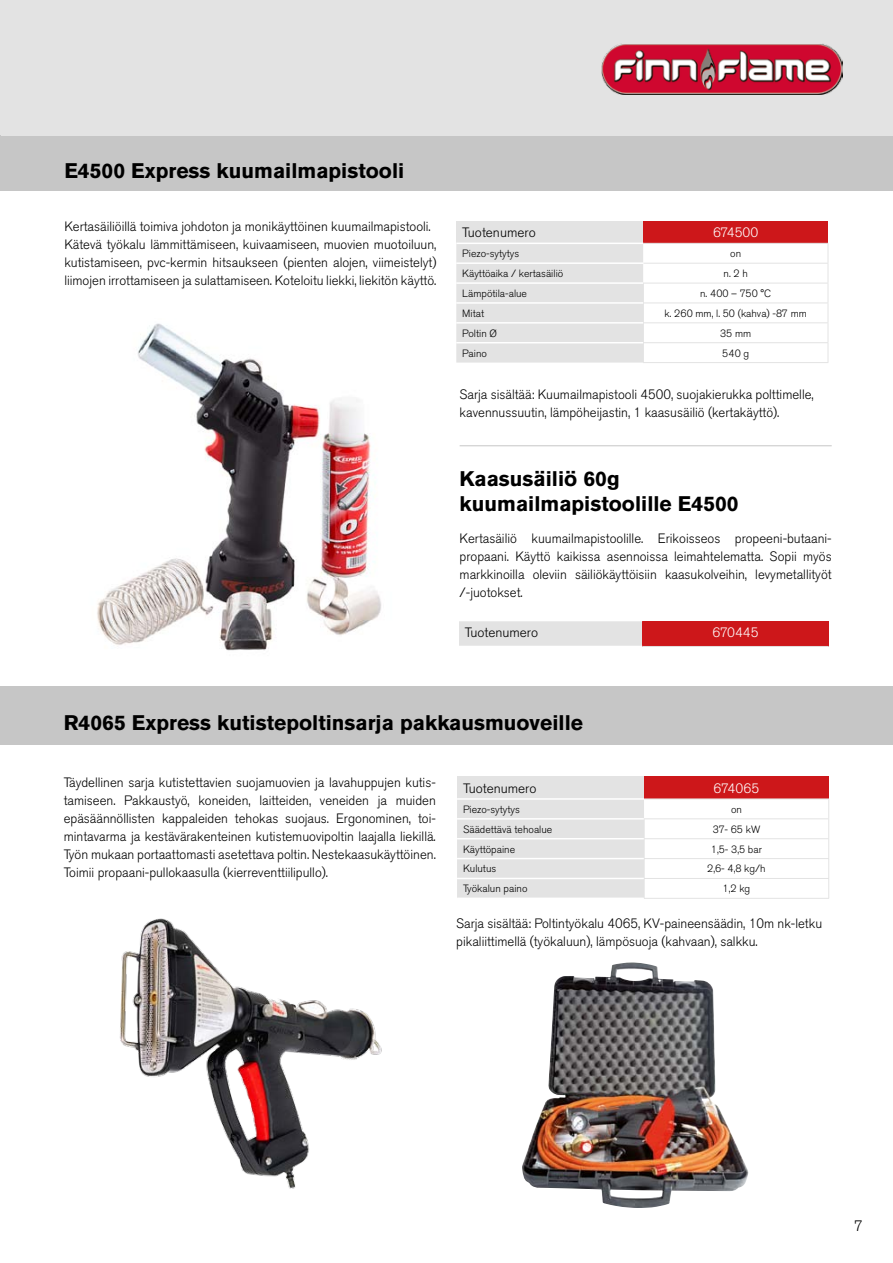
<style>
.page{position:relative;width:893px;height:1263px;background:#fff}
.page>*{position:absolute;margin:0;border:0;box-sizing:border-box;transform-origin:0 0}
.t1{font:700 21px/25.2px "Akzidenz Grotesk Std";color:#000}
.t2{font:300 15px "Akzidenz Grotesk Std";color:#000}
.t3{font:300 13.5px/18px "Akzidenz Grotesk Std";color:#000}
.t4{font:300 13.5px "Akzidenz Grotesk Std";color:#fff}
.t5{font:300 10.5px "Akzidenz Grotesk Std";color:#000}
</style>
<div class="page">
<div style="left:0;top:0;width:893px;height:136px;background:#e3e3e3"></div>
<img style="left:522px;top:962px;width:227px;height:246px">
<img style="left:120px;top:918px;width:262px;height:271px">
<img style="left:97px;top:323px;width:284px;height:328px">
<div style="left:0;top:686px;width:893px;height:59px;background:#c6c6c6"></div>
<div style="left:0;top:136px;width:893px;height:55px;background:#c6c6c6"></div>
<img style="left:601px;top:43px;width:241px;height:51px">
<div style="left:456px;top:221px;width:187px;height:22px;background:#e3e3e3"></div>
<div style="left:643px;top:221px;width:185px;height:22px;background:#cd171a"></div>
<svg style="left:456px;top:243px;width:373px;height:120px"></svg>
<hr style="left:643px;top:362px;width:185px;height:1px;background:#e3e3e3">
<hr style="left:456px;top:262px;width:187px;height:2px;background:#fff">
<hr style="left:456px;top:282px;width:187px;height:2px;background:#fff">
<hr style="left:456px;top:302px;width:187px;height:2px;background:#fff">
<hr style="left:456px;top:243px;width:187px;height:1px;background:#fff">
<hr style="left:456px;top:322px;width:187px;height:2px;background:#fff">
<hr style="left:456px;top:342px;width:187px;height:1px;background:#fff">
<div style="left:459px;top:620px;width:183px;height:26px;background:#e3e3e3"></div>
<div style="left:642px;top:620px;width:187px;height:26px;background:#cd171a"></div>
<hr style="left:642px;top:646px;width:187px;height:1px;background:#e3e3e3">
<hr style="left:459px;top:620px;width:183px;height:1px;background:#fff">
<hr style="left:460px;top:445px;width:372px;height:1px;background:#c6c6c6">
<div style="left:457px;top:777px;width:187px;height:22px;background:#e3e3e3"></div>
<div style="left:644px;top:777px;width:185px;height:22px;background:#cd171a"></div>
<hr style="left:644px;top:798px;width:185px;height:1px;background:#e3e3e3">
<svg style="left:457px;top:799px;width:372px;height:99px"></svg>
<hr style="left:644px;top:898px;width:185px;height:1px;background:#e3e3e3">
<hr style="left:457px;top:818px;width:187px;height:1px;background:#fff">
<hr style="left:457px;top:838px;width:187px;height:1px;background:#fff">
<hr style="left:457px;top:858px;width:187px;height:1px;background:#fff">
<hr style="left:457px;top:878px;width:187px;height:1px;background:#fff">
<hr style="left:457px;top:897px;width:187px;height:2px;background:#fff">
<hr style="left:457px;top:798px;width:187px;height:2px;background:#fff">
<h1 class="t1" style="left:64px;top:158px;width:341px">E4500 Express kuumailmapistooli</h1>
<p class="t3" style="left:64px;top:218px;width:374px">Kertasäiliöillä toimiva johdoton ja monikäyttöinen kuumailmapistooli.<br>Kätevä työkalu lämmittämiseen, kuivaamiseen, muovien muotoiluun, kutistamiseen, pvc-kermin hitsaukseen (pienten alojen, viimeistelyt) liimojen irrottamiseen ja sulattamiseen. Koteloitu liekki, liekitön käyttö.</p>
<p class="t3" style="left:462px;top:224px;width:75px">Tuotenumero</p>
<p class="t4" style="left:713px;top:225px;width:47px">674500</p>
<p class="t5" style="left:462px;top:248px;width:58px">Piezo-sytytys</p>
<p class="t5" style="left:730px;top:248px;width:12px">on</p>
<p class="t5" style="left:462px;top:268px;width:103px">Käyttöaika / kertasäiliö</p>
<p class="t5" style="left:724px;top:268px;width:26px">n. 2 h</p>
<p class="t5" style="left:462px;top:287px;width:66px">Lämpötila-alue</p>
<p class="t5" style="left:700px;top:287px;width:73px">n. 400 – 750 °C</p>
<p class="t5" style="left:462px;top:307px;width:23px">Mitat</p>
<p class="t5" style="left:664px;top:307px;width:144px">k. 260 mm, l. 50 (kahva) -87 mm</p>
<p class="t5" style="left:462px;top:327px;width:36px">Poltin Ø</p>
<p class="t5" style="left:720px;top:327px;width:33px">35 mm</p>
<p class="t5" style="left:462px;top:347px;width:26px">Paino</p>
<p class="t5" style="left:722px;top:347px;width:28px">540 g</p>
<p class="t3" style="left:460px;top:385px;width:356px">Sarja sisältää: Kuumailmapistooli 4500, suojakierukka polttimelle, kavennussuutin, lämpöheijastin, 1 kaasusäiliö (kertakäyttö).</p>
<h1 class="t1" style="left:460px;top:466px;width:281px">Kaasusäiliö 60g kuumailmapistoolille E4500</h1>
<p class="t3" style="left:460px;top:529px;width:374px;text-align:justify">Kertasäiliö kuumailmapistoolille. Erikoisseos propeeni-butaani&shy;propaani. Käyttö kaikissa asennoissa leimahtelematta. Sopii myös markkinoilla oleviin säiliökäyttöisiin kaasukolveihin, levymetallityöt /-juotokset.</p>
<p class="t3" style="left:465px;top:623px;width:75px">Tuotenumero</p>
<p class="t4" style="left:712px;top:624px;width:48px">670445</p>
<h1 class="t1" style="left:64px;top:710px;width:521px">R4065 Express kutistepoltinsarja pakkausmuoveille</h1>
<p class="t3" style="left:64px;top:773px;width:374px;text-align:justify">Täydellinen sarja kutistettavien suojamuovien ja lavahuppujen kutis&shy;tamiseen. Pakkaustyö, koneiden, laitteiden, veneiden ja muiden epäsäännöllisten kappaleiden tehokas suojaus. Ergonominen, toi&shy;mintavarma ja kestävärakenteinen kutistemuovipoltin laajalla liekillä.<br>Työn mukaan portaattomasti asetettava poltin. Nestekaasukäyttöinen.<br>Toimii propaani-pullokaasulla (kierreventtiilipullo).</p>
<p class="t3" style="left:463px;top:779px;width:75px">Tuotenumero</p>
<p class="t4" style="left:713px;top:781px;width:47px">674065</p>
<p class="t5" style="left:463px;top:803px;width:58px">Piezo-sytytys</p>
<p class="t5" style="left:731px;top:803px;width:12px">on</p>
<p class="t5" style="left:463px;top:823px;width:91px">Säädettävä tehoalue</p>
<p class="t5" style="left:713px;top:823px;width:49px">37- 65 kW</p>
<p class="t5" style="left:463px;top:843px;width:54px">Käyttöpaine</p>
<p class="t5" style="left:711px;top:843px;width:52px">1,5- 3,5 bar</p>
<p class="t5" style="left:463px;top:863px;width:35px">Kulutus</p>
<p class="t5" style="left:707px;top:863px;width:60px">2,6- 4,8 kg/h</p>
<p class="t5" style="left:463px;top:883px;width:66px">Työkalun paino</p>
<p class="t5" style="left:723px;top:883px;width:29px">1,2 kg</p>
<p class="t3" style="left:456px;top:914px;width:367px">Sarja sisältää: Poltintyökalu 4065, KV-paineensäädin, 10m nk-letku pikaliittimellä (työkaluun), lämpösuoja (kahvaan), salkku.</p>
<p class="t2" style="left:854px;top:1218px;width:10px">7</p>
</div>
